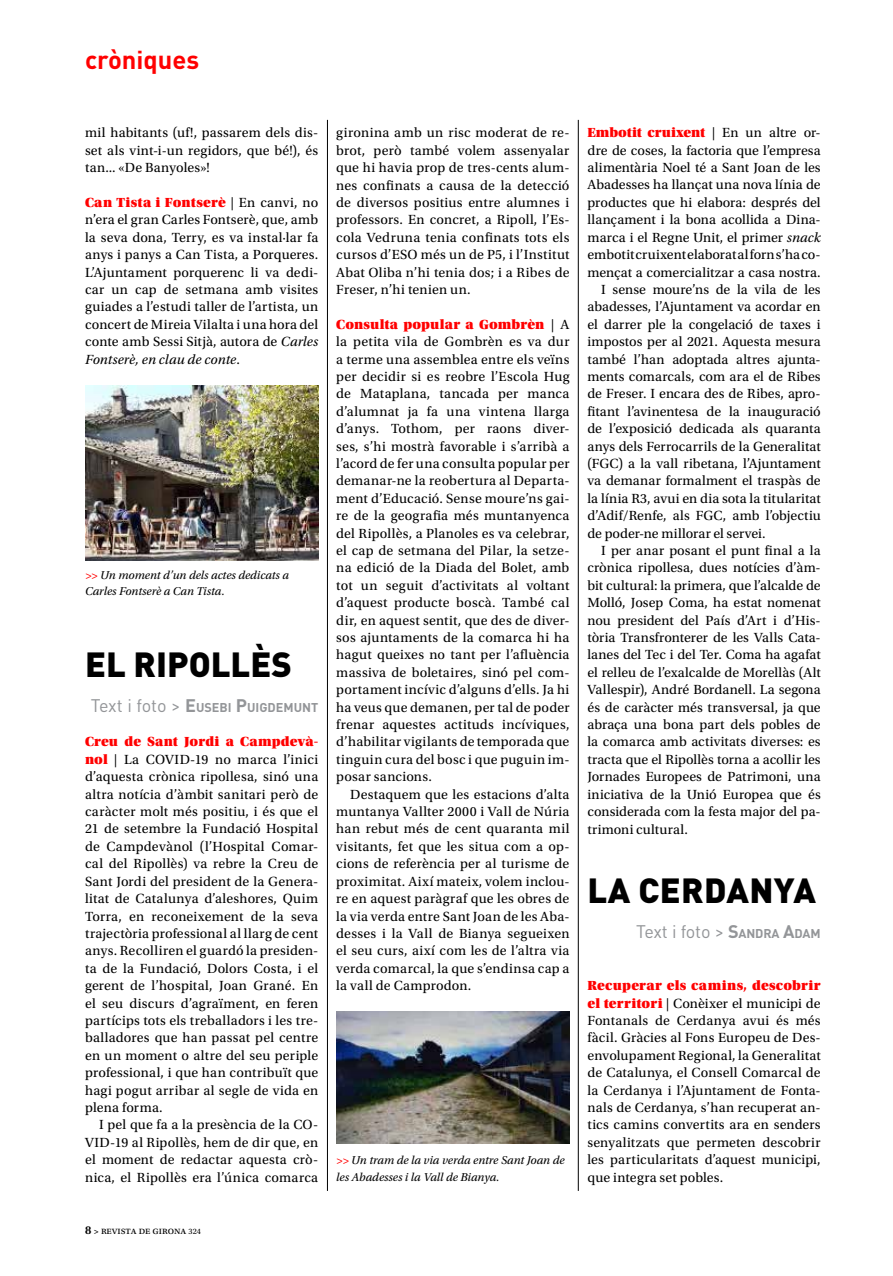
<style>
.page{position:relative;width:893px;height:1276px;background:#fff}
.page>*{position:absolute;margin:0;border:0;box-sizing:border-box;transform-origin:0 0}
.t1{font:900 34.5px "DIN Pro";color:#000}
.t2{font:700 25.5px "DIN Pro";color:#f00}
.t3{font:18px "DIN Pro";letter-spacing:-.02em;color:#939598}
.t4{font:13.95px/17.4px "Utopia Std";letter-spacing:.01em;color:#000;text-align:justify}
.t5{font:13.95px "Utopia Std Black Headline";letter-spacing:.02em;color:#f00}
.t6{font:700 12.6px "DIN Pro";color:#939598}
.t7{font:italic 12px/16.8px "Utopia Std";color:#000}
.t8{font:10.5px "Utopia Std";color:#000}
.s1{font-family:"Utopia Std";color:#000}
.s2{font-style:italic}
.s3{color:#f00}
.s4{font-weight:400;font-size:18px}
.s5{font-size:18px}
.s6{font-family:"Utopia Std Black Headline";color:#f00}
.s7{font-weight:600;font-size:12px}
.s8{font-weight:600;font-size:9px}
.s9{font-size:8.25px}
.s10{font-weight:700}
.s11{font-weight:700;font-size:12.6px}
</style>
<div class="page">
<hr style="left:327px;top:120px;width:1px;height:1071px;background:#000">
<hr style="left:578px;top:120px;width:1px;height:1071px;background:#000">
<img style="left:85px;top:386px;width:234px;height:175px">
<img style="left:336px;top:1011px;width:233px;height:132px">
<h2 class="t2" style="left:85px;top:39px;width:116px">cròniques</h2>
<p class="t4" style="left:85px;top:124px;width:235px">mil habitants (uf!, passarem dels dis&shy;set als vint-i-un regidors, que bé!), és tan... «De Banyoles»!</p>
<p class="t5" style="left:85px;top:195px;width:235px">Can Tista i Fontserè <span class="s1">| En canvi, no</span></p>
<p class="t4" style="left:85px;top:211px;width:235px">n’era el gran Carles Fontserè, que, amb la seva dona, Terry, es va instal·lar fa anys i panys a Can Tista, a Porqueres.<br>L’Ajuntament porquerenc li va dedi&shy;car un cap de setmana amb visites guiades a l’estudi taller de l’artista, un concert de Mireia Vilalta i una hora del conte amb Sessi Sitjà, autora de <span class="s2">Carles Fontserè, en clau de conte</span>.</p>
<p class="t7" style="left:85px;top:566px;width:206px"><span class="s3">&gt;&gt;</span> Un moment d’un dels actes dedicats a<br>Carles Fontserè a Can Tista.</p>
<h1 class="t1" style="left:85px;top:635px;width:208px">EL RIPOLLÈS</h1>
<p class="t6" style="left:91px;top:696px;width:229px"><span class="s4">Text i foto &gt;</span> <span class="s5">E</span>USEBI <span class="s5">P</span>UIGDEMUNT</p>
<p class="t5" style="left:85px;top:734px;width:235px">Creu de Sant Jordi a Campdevà-</p>
<p class="t4" style="left:85px;top:751px;width:235px"><span class="s6">nol</span> | La COVID-19 no marca l’inici d’aquesta crònica ripollesa, sinó una altra notícia d’àmbit sanitari però de caràcter molt més positiu, i és que el 21 de setembre la Fundació Hospital de Campdevànol (l’Hospital Comar&shy;cal del Ripollès) va rebre la Creu de Sant Jordi del president de la Genera&shy;litat de Catalunya d’aleshores, Quim Torra, en reconeixement de la seva trajectòria professional al llarg de cent anys. Recolliren el guardó la presiden&shy;ta de la Fundació, Dolors Costa, i el gerent de l’hospital, Joan Grané. En el seu discurs d’agraïment, en feren partícips tots els treballadors i les tre&shy;balladores que han passat pel centre en un moment o altre del seu periple professional, i que han contribuït que hagi pogut arribar al segle de vida en plena forma.</p>
<p class="t4" style="left:85px;top:1116px;width:235px;text-indent:14px">I pel que fa a la presència de la CO-VID-19 al Ripollès, hem de dir que, en el moment de redactar aquesta crò&shy;nica, el Ripollès era l’única comarca</p>
<p class="t8" style="left:85px;top:1224px;width:117px"><span class="s7">8</span> <span class="s8">&gt;</span> revista de girona <span class="s9">324</span></p>
<p class="t4" style="left:336px;top:124px;width:235px">gironina amb un risc moderat de re&shy;brot, però també volem assenyalar que hi havia prop de tres-cents alum&shy;nes confinats a causa de la detecció de diversos positius entre alumnes i professors. En concret, a Ripoll, l’Es&shy;cola Vedruna tenia confinats tots els cursos d’ESO més un de P5, i l’Institut Abat Oliba n’hi tenia dos; i a Ribes de Freser, n’hi tenien un.</p>
<p class="t5" style="left:336px;top:317px;width:235px">Consulta popular a Gombrèn <span class="s1">| A</span></p>
<p class="t4" style="left:336px;top:333px;width:235px">la petita vila de Gombrèn es va dur a terme una assemblea entre els veïns per decidir si es reobre l’Escola Hug de Mataplana, tancada per manca d’alumnat ja fa una vintena llarga d’anys. Tothom, per raons diver&shy;ses, s’hi mostrà favorable i s’arribà a l’acord de fer una consulta popular per demanar-ne la reobertura al Departa&shy;ment d’Educació. Sense moure’ns gai&shy;re de la geografia més muntanyenca del Ripollès, a Planoles es va celebrar, el cap de setmana del Pilar, la setze&shy;na edició de la Diada del Bolet, amb tot un seguit d’activitats al voltant d’aquest producte boscà. També cal dir, en aquest sentit, que des de diver&shy;sos ajuntaments de la comarca hi ha hagut queixes no tant per l’afluència massiva de boletaires, sinó pel com&shy;portament incívic d’alguns d’ells. Ja hi ha veus que demanen, per tal de poder frenar aquestes actituds incíviques, d’habilitar vigilants de temporada que tinguin cura del bosc i que puguin im&shy;posar sancions.</p>
<p class="t4" style="left:336px;top:785px;width:235px;text-indent:14px">Destaquem que les estacions d’alta muntanya Vallter 2000 i Vall de Núria han rebut més de cent quaranta mil visitants, fet que les situa com a op&shy;cions de referència per al turisme de proximitat. Així mateix, volem inclou&shy;re en aquest paràgraf que les obres de la via verda entre Sant Joan de les Aba&shy;desses i la Vall de Bianya segueixen el seu curs, així com les de l’altra via verda comarcal, la que s’endinsa cap a la vall de Camprodon.</p>
<p class="t7" style="left:336px;top:1152px;width:230px"><span class="s3">&gt;&gt;</span> Un tram de la via verda entre Sant Joan de les Abadesses i la Vall de Bianya.</p>
<p class="t5" style="left:587px;top:125px;width:235px">Embotit cruixent <span class="s1">| En un altre or-</span></p>
<p class="t4" style="left:587px;top:142px;width:235px">dre de coses, la factoria que l’empresa</p>
<p class="t4" style="left:587px;top:159px;width:235px">alimentària Noel té a Sant Joan de les</p>
<p class="t4" style="left:587px;top:176px;width:235px">Abadesses ha llançat una nova línia de</p>
<p class="t4" style="left:587px;top:194px;width:235px">productes que hi elabora: després del</p>
<p class="t4" style="left:587px;top:211px;width:235px">llançament i la bona acollida a Dina-</p>
<p class="t4" style="left:587px;top:229px;width:235px">marca i el Regne Unit, el primer <span class="s2">snack</span></p>
<p class="t4" style="left:587px;top:246px;width:235px">embotit cruixent elaborat al forn s’ha co-</p>
<p class="t4" style="left:587px;top:263px;width:235px">mençat a comercialitzar a casa nostra.</p>
<p class="t4" style="left:601px;top:281px;width:221px">I sense moure’ns de la vila de les</p>
<p class="t4" style="left:587px;top:298px;width:235px">abadesses, l’Ajuntament va acordar en</p>
<p class="t4" style="left:587px;top:316px;width:235px">el darrer ple la congelació de taxes i</p>
<p class="t4" style="left:587px;top:333px;width:235px">impostos per al 2021. Aquesta mesura</p>
<p class="t4" style="left:587px;top:350px;width:235px">també l’han adoptada altres ajunta-</p>
<p class="t4" style="left:587px;top:368px;width:235px">ments comarcals, com ara el de Ribes</p>
<p class="t4" style="left:587px;top:385px;width:235px">de Freser. I encara des de Ribes, apro-</p>
<p class="t4" style="left:587px;top:403px;width:235px">fitant l’avinentesa de la inauguració</p>
<p class="t4" style="left:587px;top:420px;width:235px">de l’exposició dedicada als quaranta</p>
<p class="t4" style="left:587px;top:437px;width:235px">anys dels Ferrocarrils de la Generalitat</p>
<p class="t4" style="left:587px;top:455px;width:235px">(FGC) a la vall ribetana, l’Ajuntament</p>
<p class="t4" style="left:587px;top:472px;width:235px">va demanar formalment el traspàs de</p>
<p class="t4" style="left:587px;top:490px;width:235px">la línia R3, avui en dia sota la titularitat</p>
<p class="t4" style="left:587px;top:507px;width:235px">d’Adif/Renfe, als FGC, amb l’objectiu</p>
<p class="t4" style="left:587px;top:524px;width:180px">de poder-ne millorar el servei.</p>
<p class="t4" style="left:601px;top:542px;width:221px">I per anar posant el punt final a la</p>
<p class="t4" style="left:587px;top:559px;width:235px">crònica ripollesa, dues notícies d’àm-</p>
<p class="t4" style="left:587px;top:577px;width:235px">bit cultural: la primera, que l’alcalde de</p>
<p class="t4" style="left:587px;top:594px;width:235px">Molló, Josep Coma, ha estat nomenat</p>
<p class="t4" style="left:587px;top:611px;width:235px">nou president del País d’Art i d’His-</p>
<p class="t4" style="left:587px;top:629px;width:235px">tòria Transfronterer de les Valls Cata-</p>
<p class="t4" style="left:587px;top:646px;width:235px">lanes del Tec i del Ter. Coma ha agafat</p>
<p class="t4" style="left:587px;top:664px;width:235px">el relleu de l’exalcalde de Morellàs (Alt</p>
<p class="t4" style="left:587px;top:681px;width:235px">Vallespir), André Bordanell. La segona</p>
<p class="t4" style="left:587px;top:698px;width:235px">és de caràcter més transversal, ja que</p>
<p class="t4" style="left:587px;top:716px;width:235px">abraça una bona part dels pobles de</p>
<p class="t4" style="left:587px;top:733px;width:235px">la comarca amb activitats diverses: es</p>
<p class="t4" style="left:587px;top:751px;width:235px">tracta que el Ripollès torna a acollir les</p>
<p class="t4" style="left:587px;top:768px;width:235px">Jornades Europees de Patrimoni, una</p>
<p class="t4" style="left:587px;top:785px;width:235px">iniciativa de la Unió Europea que és</p>
<p class="t4" style="left:587px;top:803px;width:235px">considerada com la festa major del pa-</p>
<p class="t4" style="left:587px;top:820px;width:102px">trimoni cultural.</p>
<h1 class="t1" style="left:587px;top:861px;width:230px">LA CERDANYA</h1>
<p class="t3" style="left:636px;top:917px;width:186px">Text i foto &gt; <span class="s10">S</span><span class="s11">ANDRA</span> <span class="s10">A</span><span class="s11">DAM</span></p>
<p class="t5" style="left:587px;top:978px;width:235px">Recuperar els camins, descobrir</p>
<p class="t4" style="left:587px;top:994px;width:235px"><span class="s6">el territori</span> | Conèixer el municipi de Fontanals de Cerdanya avui és més fàcil. Gràcies al Fons Europeu de Des&shy;envolupament Regional, la Generalitat de Catalunya, el Consell Comarcal de la Cerdanya i l’Ajuntament de Fonta&shy;nals de Cerdanya, s’han recuperat an&shy;tics camins convertits ara en senders senyalitzats que permeten descobrir les particularitats d’aquest municipi, que integra set pobles.</p>
</div>
